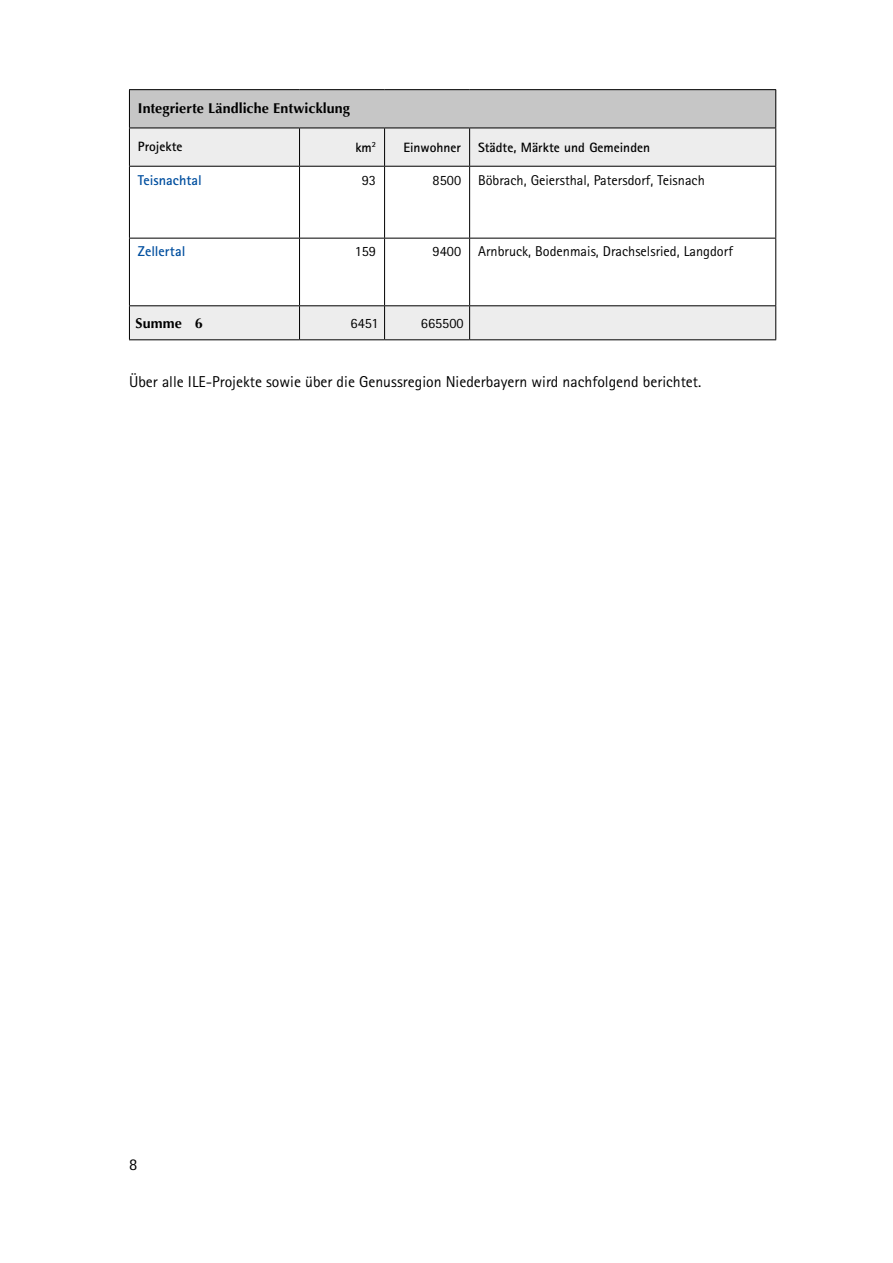
<style>
.page{position:relative;width:893px;height:1263px;background:#fff}
.page>*{position:absolute;margin:0;border:0;box-sizing:border-box;transform-origin:0 0}
.t1{font:16.5px "Rotis Sans Serif Pro";color:#000}
.p-fliess{font:15.75px "Rotis Sans Serif Pro";color:#000}
.p-tab-fliess{font:14.25px "Rotis Sans Serif Pro";color:#000}
.p-tab-summe{font:700 14.25px "Optima LT Std";letter-spacing:.005em;color:#000}
.p-tab-summe-2{font:700 14.25px "Rotis Sans Serif Pro";color:#004f9f}
.t2{font:700 13.5px "Rotis Sans Serif Pro";color:#000}
</style>
<div class="page">
<div style="left:129px;top:90px;width:647px;height:38px;background:#c6c6c6"></div>
<svg style="left:130px;top:129px;width:645px;height:210px"></svg>
<hr style="left:129px;top:89px;width:171px;height:1px;background:#000">
<hr style="left:129px;top:90px;width:1px;height:38px;background:#000">
<hr style="left:300px;top:89px;width:85px;height:1px;background:#000">
<hr style="left:385px;top:89px;width:85px;height:1px;background:#000">
<hr style="left:470px;top:89px;width:306px;height:1px;background:#000">
<hr style="left:775px;top:90px;width:1px;height:38px;background:#000">
<hr style="left:129px;top:128px;width:171px;height:1px;background:#000">
<hr style="left:129px;top:128px;width:1px;height:38px;background:#000">
<hr style="left:300px;top:128px;width:85px;height:1px;background:#000">
<hr style="left:299px;top:128px;width:1px;height:38px;background:#000">
<hr style="left:385px;top:128px;width:85px;height:1px;background:#000">
<hr style="left:384px;top:128px;width:1px;height:38px;background:#000">
<hr style="left:470px;top:128px;width:306px;height:1px;background:#000">
<hr style="left:469px;top:128px;width:1px;height:38px;background:#000">
<hr style="left:775px;top:128px;width:1px;height:38px;background:#000">
<hr style="left:129px;top:166px;width:171px;height:1px;background:#000">
<hr style="left:129px;top:167px;width:1px;height:71px;background:#000">
<hr style="left:300px;top:166px;width:85px;height:1px;background:#000">
<hr style="left:299px;top:167px;width:1px;height:71px;background:#000">
<hr style="left:385px;top:166px;width:85px;height:1px;background:#000">
<hr style="left:384px;top:167px;width:1px;height:71px;background:#000">
<hr style="left:470px;top:166px;width:306px;height:1px;background:#000">
<hr style="left:469px;top:167px;width:1px;height:71px;background:#000">
<hr style="left:775px;top:167px;width:1px;height:71px;background:#000">
<hr style="left:129px;top:238px;width:171px;height:1px;background:#000">
<hr style="left:129px;top:238px;width:1px;height:67px;background:#000">
<hr style="left:300px;top:238px;width:85px;height:1px;background:#000">
<hr style="left:299px;top:238px;width:1px;height:67px;background:#000">
<hr style="left:385px;top:238px;width:85px;height:1px;background:#000">
<hr style="left:384px;top:238px;width:1px;height:67px;background:#000">
<hr style="left:470px;top:238px;width:306px;height:1px;background:#000">
<hr style="left:469px;top:238px;width:1px;height:67px;background:#000">
<hr style="left:775px;top:238px;width:1px;height:67px;background:#000">
<hr style="left:129px;top:305px;width:171px;height:1px;background:#000">
<hr style="left:129px;top:306px;width:1px;height:33px;background:#000">
<hr style="left:300px;top:305px;width:85px;height:1px;background:#000">
<hr style="left:299px;top:306px;width:1px;height:33px;background:#000">
<hr style="left:385px;top:305px;width:85px;height:1px;background:#000">
<hr style="left:384px;top:306px;width:1px;height:33px;background:#000">
<hr style="left:470px;top:305px;width:306px;height:1px;background:#000">
<hr style="left:469px;top:306px;width:1px;height:33px;background:#000">
<hr style="left:775px;top:306px;width:1px;height:33px;background:#000">
<hr style="left:129px;top:339px;width:171px;height:1px;background:#000">
<hr style="left:300px;top:339px;width:85px;height:1px;background:#000">
<hr style="left:385px;top:339px;width:85px;height:1px;background:#000">
<hr style="left:470px;top:339px;width:306px;height:1px;background:#000">
<p class="p-tab-summe" style="left:138px;top:100px;width:214px">Integrierte Ländliche Entwicklung</p>
<p class="t2" style="left:138px;top:138px;width:46px">Projekte</p>
<p class="t2" style="left:355px;top:139px;width:22px">km<sup>2</sup></p>
<p class="t2" style="left:403px;top:139px;width:59px">Einwohner</p>
<p class="t2" style="left:478px;top:139px;width:173px">Städte, Märkte und Gemeinden</p>
<p class="p-tab-summe-2" style="left:138px;top:171px;width:65px">Teisnachtal</p>
<p class="p-tab-fliess" style="left:362px;top:171px;width:16px">93</p>
<p class="p-tab-fliess" style="left:433px;top:171px;width:30px">8500</p>
<p class="p-tab-fliess" style="left:478px;top:171px;width:228px">Böbrach, Geiersthal, Patersdorf, Teisnach</p>
<p class="p-tab-summe-2" style="left:138px;top:243px;width:49px">Zellertal</p>
<p class="p-tab-fliess" style="left:355px;top:243px;width:23px">159</p>
<p class="p-tab-fliess" style="left:433px;top:243px;width:30px">9400</p>
<p class="p-tab-fliess" style="left:478px;top:243px;width:256px">Arnbruck, Bodenmais, Drachselsried, Langdorf</p>
<p class="p-tab-summe" style="left:135px;top:315px;width:69px">Summe 6</p>
<p class="p-tab-fliess" style="left:351px;top:314px;width:29px">6451</p>
<p class="p-tab-fliess" style="left:421px;top:314px;width:44px">665500</p>
<p class="p-fliess" style="left:129px;top:373px;width:574px">Über alle ILE-Projekte sowie über die Genussregion Niederbayern wird nachfolgend berichtet.</p>
<p class="t1" style="left:129px;top:1154px;width:10px">8</p>
</div>
